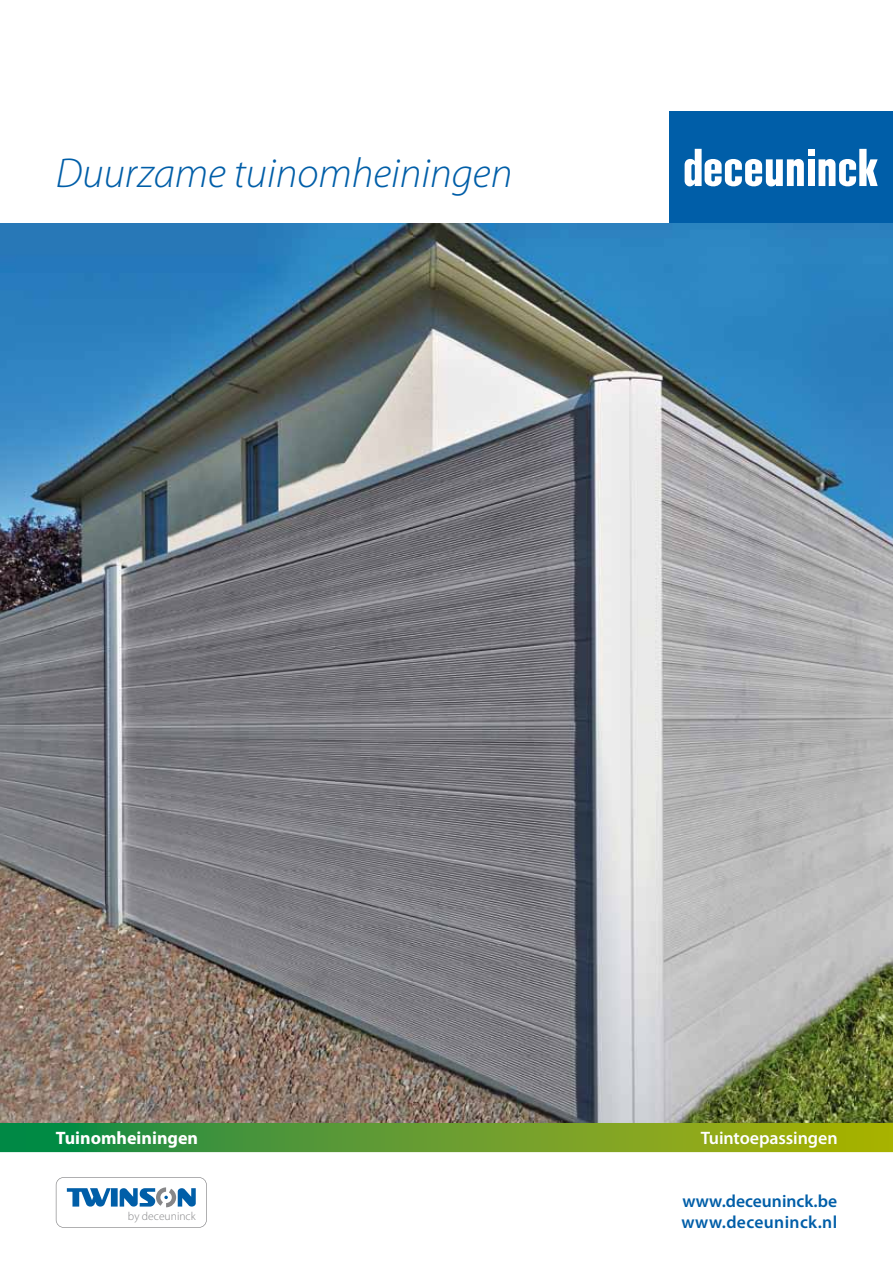
<style>
.page{position:relative;width:893px;height:1263px;background:#fff}
.page>*{position:absolute;margin:0;border:0;box-sizing:border-box;transform-origin:0 0}
.t1{font:italic 300 42px "Myriad Pro";color:#005ea8}
.t2{font:600 18px "Myriad Pro";letter-spacing:-.005em;color:#fff}
.t3{font:700 18px "Myriad Pro";color:#fff}
.t4{font:600 17.55px/21.1px "Myriad Pro";letter-spacing:.015em;color:#005ea8}
.t5{font:300 11.55px "Myriad Pro";color:#868688}
</style>
<div class="page">
<div style="left:670px;top:112px;width:223px;height:111px;background:#005ea8"></div>
<div style="left:808px;top:159px;width:7px;height:27px;background:#fff"></div>
<div style="left:808px;top:149px;width:7px;height:7px;background:#fff"></div>
<svg style="left:685px;top:149px;width:119px;height:38px"></svg>
<svg style="left:818px;top:149px;width:60px;height:38px"></svg>
<svg style="left:56px;top:1177px;width:151px;height:51px"></svg>
<img style="left:0;top:223px;width:893px;height:900px">
<svg style="left:0;top:1123px;width:893px;height:29px;background:#619d2b"></svg>
<h1 class="t1" style="left:56px;top:151px;width:458px">Duurzame tuinomheiningen</h1>
<p class="t3" style="left:56px;top:1127px;width:144px">Tuinomheiningen</p>
<p class="t2" style="left:701px;top:1128px;width:138px">Tuintoepassingen</p>
<p class="t5" style="left:128px;top:1209px;width:69px">by deceuninck</p>
<p class="t4" style="left:681px;top:1190px;width:157px">www.deceuninck.be www.deceuninck.nl</p>
</div>
